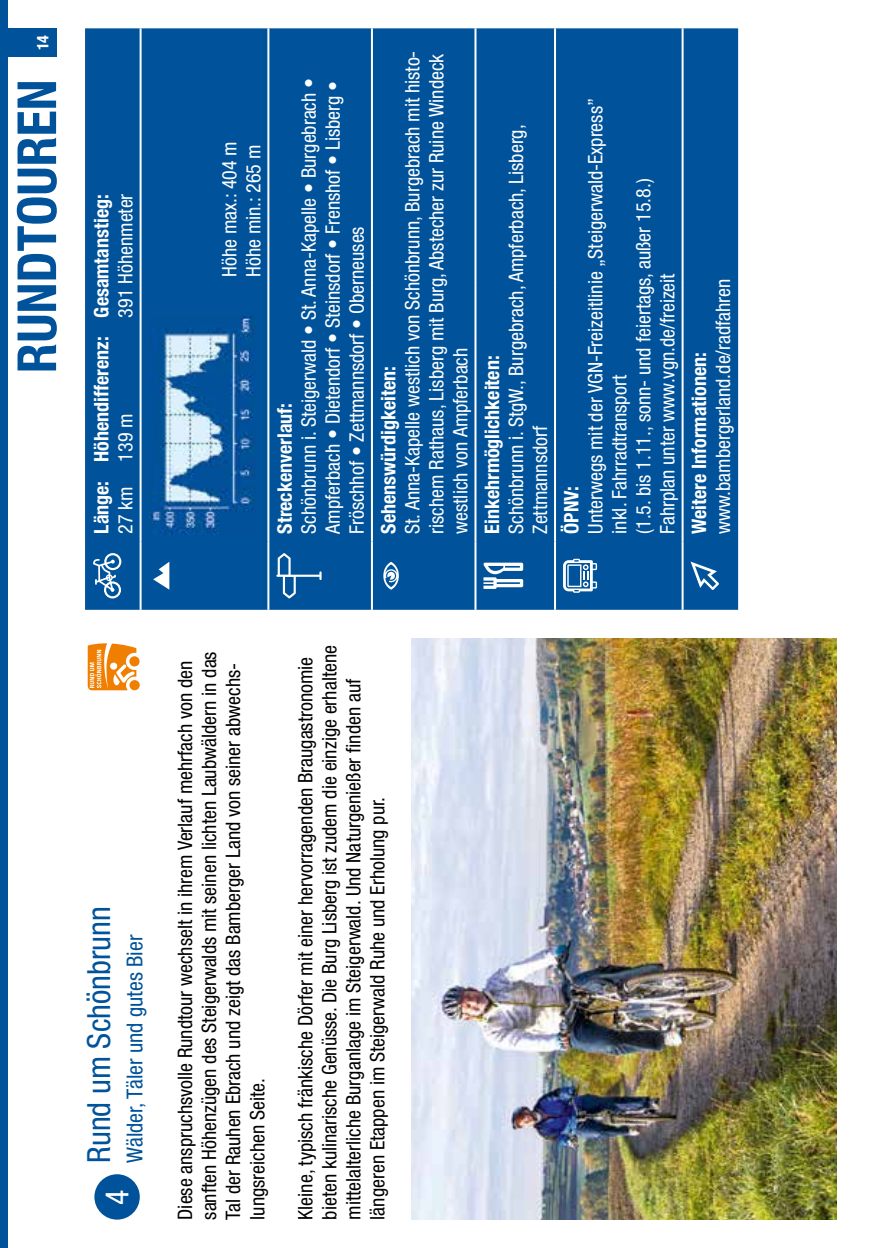
<style>
.page{position:relative;width:879px;height:1248px;background:#fff}
.page>*{position:absolute;margin:0;border:0;box-sizing:border-box;transform-origin:0 0}
.t1{font:700 condensed 54px "Helvetica Neue";color:#00539a}
.t2{font:condensed 32px "Helvetica Neue";color:#00539a}
.t3{font:condensed 32px "Helvetica Neue";color:#fff}
.t4{font:condensed 22px "Helvetica Neue";color:#00539a}
.t5{font:condensed 20px/24px "Helvetica Neue";color:#fff}
.t6{font:condensed 20px/24px "Helvetica Neue";color:#000}
.t7{font:700 condensed 20px "Helvetica Neue";color:#fff}
.t8{font:700 condensed 16px "Helvetica Neue";color:#fff}
</style>
<div class="page">
<div style="left:0;top:28px;width:57px;height:29px;background:#00539a"></div>
<div style="left:0;top:0;width:7px;height:1247px;background:#00539a"></div>
<svg style="left:88px;top:643px;width:52px;height:47px"></svg>
<div style="left:94px;top:1174px;width:46px;height:45px;background:#00539a;border-radius:50%"></div>
<div style="left:85px;top:28px;width:653px;height:581px;background:#00539a"></div>
<hr style="left:140px;top:541px;width:2px;height:68px;background:#fff">
<hr style="left:140px;top:285px;width:2px;height:256px;background:#fff">
<hr style="left:140px;top:28px;width:2px;height:257px;background:#fff">
<hr style="left:267px;top:541px;width:2px;height:68px;background:#fff">
<hr style="left:267px;top:285px;width:2px;height:256px;background:#fff">
<hr style="left:267px;top:28px;width:2px;height:257px;background:#fff">
<hr style="left:371px;top:541px;width:2px;height:68px;background:#fff">
<hr style="left:371px;top:285px;width:2px;height:256px;background:#fff">
<hr style="left:371px;top:28px;width:2px;height:257px;background:#fff">
<hr style="left:474px;top:541px;width:2px;height:68px;background:#fff">
<hr style="left:474px;top:285px;width:2px;height:256px;background:#fff">
<hr style="left:474px;top:28px;width:2px;height:257px;background:#fff">
<hr style="left:554px;top:541px;width:2px;height:68px;background:#fff">
<hr style="left:554px;top:285px;width:2px;height:256px;background:#fff">
<hr style="left:554px;top:28px;width:2px;height:257px;background:#fff">
<hr style="left:681px;top:541px;width:2px;height:68px;background:#fff">
<hr style="left:681px;top:285px;width:2px;height:256px;background:#fff">
<hr style="left:681px;top:28px;width:2px;height:257px;background:#fff">
<svg style="left:93px;top:553px;width:28px;height:45px"></svg>
<div style="left:149px;top:556px;width:25px;height:39px;background:#00539a"></div>
<svg style="left:153px;top:562px;width:16px;height:27px"></svg>
<svg style="left:276px;top:553px;width:45px;height:45px;background:#266ca9"></svg>
<div style="left:380px;top:556px;width:22px;height:39px;background:#00539a"></div>
<svg style="left:383px;top:561px;width:16px;height:28px"></svg>
<svg style="left:483px;top:562px;width:40px;height:27px"></svg>
<svg style="left:563px;top:558px;width:34px;height:34px"></svg>
<svg style="left:690px;top:561px;width:29px;height:29px"></svg>
<img style="left:149px;top:317px;width:106px;height:218px">
<img style="left:411px;top:638px;width:425px;height:581px">
<p class="t8" style="left:33px;top:50px;width:17px;rotate:-90deg">14</p>
<h1 class="t1" style="left:4px;top:373px;width:295px;rotate:-90deg">RUNDTOUREN</h1>
<p class="t5" style="left:113px;top:317px;width:125px;rotate:-90deg">391 Höhenmeter</p>
<p class="t7" style="left:89px;top:533px;width:341px;rotate:-90deg">Länge: Höhendifferenz: Gesamtanstieg:</p>
<p class="t5" style="left:113px;top:533px;width:122px;rotate:-90deg">27 km 139 m</p>
<p class="t5" style="left:217px;top:277px;width:137px;rotate:-90deg">Höhe max.: 404 m<br>Höhe min.: 265 m</p>
<p class="t7" style="left:273px;top:533px;width:132px;rotate:-90deg">Streckenverlauf:</p>
<p class="t5" style="left:297px;top:533px;width:457px;rotate:-90deg">Schönbrunn i. Steigerwald • St. Anna-Kapelle • Burgebrach •<br>Ampferbach • Dietendorf • Steinsdorf • Frenshof • Lisberg •<br>Fröschhof • Zettmannsdorf • Oberneuses</p>
<p class="t5" style="left:400px;top:533px;width:484px;rotate:-90deg">St. Anna-Kapelle westlich von Schönbrunn, Burgebrach mit histo&shy;rischem Rathaus, Lisberg mit Burg, Abstecher zur Ruine Windeck westlich von Ampferbach</p>
<p class="t7" style="left:376px;top:533px;width:169px;rotate:-90deg">Sehenswürdigkeiten:</p>
<p class="t5" style="left:504px;top:533px;width:411px;rotate:-90deg">Schönbrunn i. StgW., Burgebrach, Ampferbach, Lisberg,<br>Zettmannsdorf</p>
<p class="t7" style="left:480px;top:533px;width:179px;rotate:-90deg">Einkehrmöglichkeiten:</p>
<p class="t7" style="left:559px;top:533px;width:49px;rotate:-90deg">ÖPNV:</p>
<p class="t5" style="left:583px;top:533px;width:437px;rotate:-90deg">Unterwegs mit der VGN-Freizeitlinie „Steigerwald-Express” inkl. Fahrradtransport<br>(1.5. bis 1.11., sonn- und feiertags, außer 15.8.)<br>Fahrplan unter www.vgn.de/freizeit</p>
<p class="t7" style="left:687px;top:533px;width:183px;rotate:-90deg">Weitere Informationen:</p>
<p class="t5" style="left:711px;top:533px;width:257px;rotate:-90deg">www.bambergerland.de/radfahren</p>
<h2 class="t2" style="left:80px;top:1162px;width:258px;rotate:-90deg">Rund um Schönbrunn</h2>
<p class="t4" style="left:122px;top:1162px;width:230px;rotate:-90deg">Wälder, Täler und gutes Bier</p>
<h2 class="t3" style="left:99px;top:1204px;width:17px;rotate:-90deg">4</h2>
<p class="t6" style="left:173px;top:1219px;width:569px;rotate:-90deg">Diese anspruchsvolle Rundtour wechselt in ihrem Verlauf mehrfach von den sanften Höhenzügen des Steigerwalds mit seinen lichten Laubwäldern in das Tal der Rauhen Ebrach und zeigt das Bamberger Land von seiner abwechs&shy;lungsreichen Seite.</p>
<p class="t6" style="left:293px;top:1219px;width:576px;rotate:-90deg">Kleine, typisch fränkische Dörfer mit einer hervorragenden Braugastronomie bieten kulinarische Genüsse. Die Burg Lisberg ist zudem die einzige erhaltene mittelalterliche Burganlage im Steigerwald. Und Naturgenießer finden auf längeren Etappen im Steigerwald Ruhe und Erholung pur.</p>
</div>
